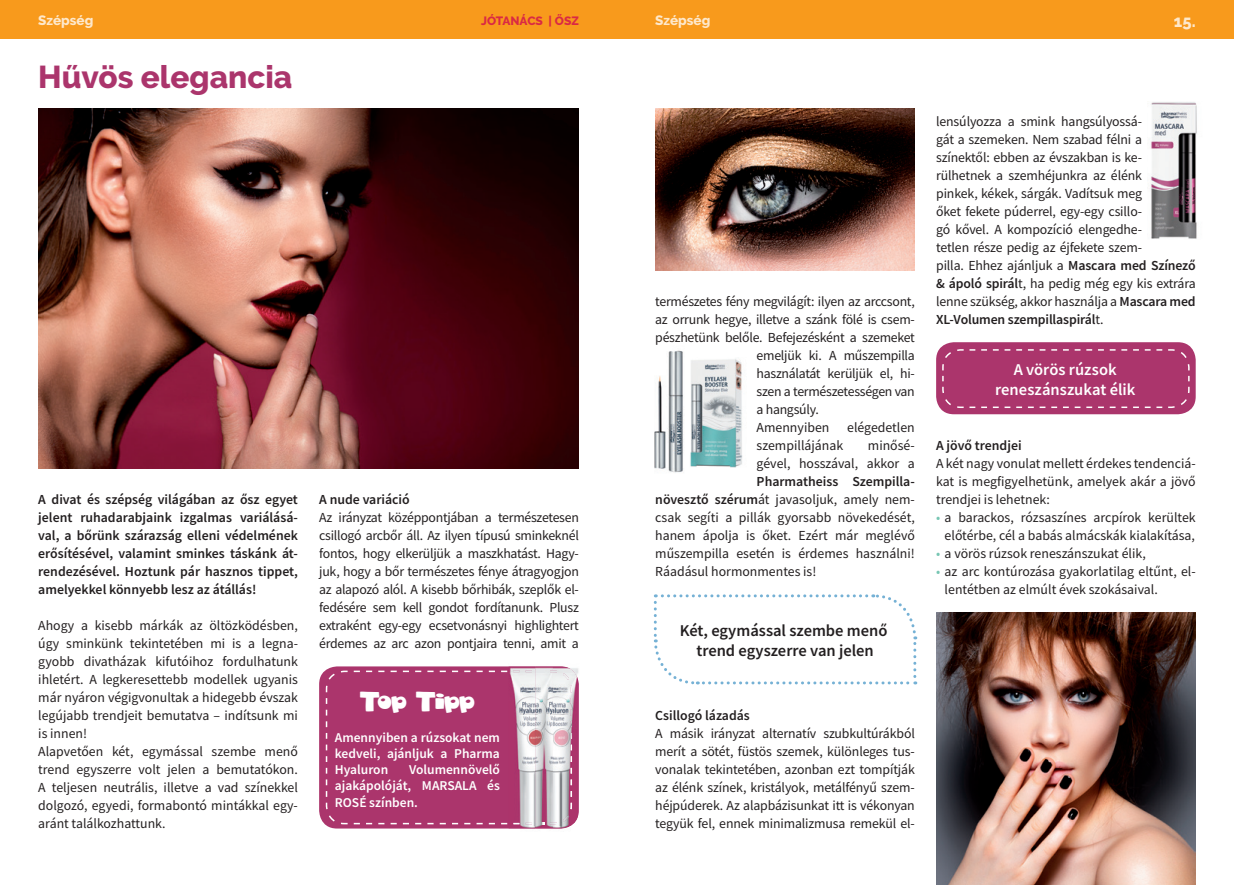
<style>
.page{position:relative;width:1234px;height:885px;background:#fff}
.page>*{position:absolute;margin:0;border:0;box-sizing:border-box;transform-origin:0 0}
.t1{font:800 31.5px "Raleway";color:#ab356c}
.t2{font:19.5px "aka Dylan Plain";color:#fff}
.t3{font:600 16.5px/19.8px "Source Sans Pro";color:#231f20;text-align:center}
.t4{font:600 16.5px/19.8px "Source Sans Pro";color:#fff;text-align:center}
.t5{font:800 16.5px "Raleway";color:#fee8cb}
.t6{font:13.8px/18px "Source Sans Pro";letter-spacing:-.01em;color:#231f20;text-align:justify}
.t7{font:600 13.8px/18px "Source Sans Pro";color:#231f20;text-align:justify}
.t8{font:600 13.5px/16.2px "Source Sans Pro";color:#fff;text-align:justify}
.t9{font:800 13.5px "Raleway";color:#fee8cb}
.t10{font:800 12px "Raleway";color:#da2944}
.s1{font-weight:600}
.s2{color:#77c6b3}
</style>
<div class="page">
<img style="left:38px;top:108px;width:540px;height:360px">
<img style="left:936px;top:612px;width:259px;height:272px">
<img style="left:655px;top:108px;width:259px;height:162px">
<img style="left:1151px;top:102px;width:46px;height:137px">
<img style="left:654px;top:350px;width:89px;height:123px">
<div style="left:319px;top:666px;width:259px;height:162px;background:#ab356c;border-radius:18px"></div>
<svg style="left:653px;top:594px;width:264px;height:91px"></svg>
<div style="left:935px;top:342px;width:260px;height:72px;background:#ab356c;border-radius:18px"></div>
<svg style="left:942px;top:349px;width:247px;height:59px"></svg>
<img style="left:508px;top:666px;width:70px;height:162px">
<img style="left:535px;top:666px;width:18px;height:163px">
<svg style="left:325px;top:670px;width:247px;height:154px"></svg>
<div style="left:0;top:0;width:1233px;height:38px;background:#f89a1c"></div>
<p class="t9" style="left:38px;top:13px;width:57px">Szépség</p>
<p class="t10" style="left:481px;top:14px;width:99px">JÓTANÁCS | ŐSZ</p>
<p class="t9" style="left:655px;top:13px;width:57px">Szépség</p>
<p class="t5" style="left:1173px;top:12px;width:23px">15.</p>
<h1 class="t1" style="left:38px;top:59px;width:255px">Hűvös elegancia</h1>
<p class="t7" style="left:38px;top:490px;width:261px">A divat és szépség világában az ősz egyet jelent ruhadarabjaink izgalmas variálásá&shy;val, a bőrünk szárazság elleni védelmének erősítésével, valamint sminkes táskánk át&shy;rendezésével. Hoztunk pár hasznos tippet, amelyekkel könnyebb lesz az átállás!</p>
<p class="t6" style="left:38px;top:616px;width:261px;text-align:left">Ahogy a kisebb márkák az öltözködésben, úgy sminkünk tekintetében mi is a legna&shy;gyobb divatházak kifutóihoz fordulhatunk ihletért. A legkeresettebb modellek ugyanis már nyáron végigvonultak a hidegebb évszak legújabb trendjeit bemutatva – indítsunk mi is innen!<br>Alapvetően két, egymással szembe menő trend egyszerre volt jelen a bemutatókon.<br>A teljesen neutrális, illetve a vad színekkel dolgozó, egyedi, formabontó mintákkal egy&shy;aránt találkozhattunk.</p>
<p class="t7" style="left:319px;top:490px;width:92px">A nude variáció</p>
<p class="t6" style="left:319px;top:508px;width:261px">Az irányzat középpontjában a természetesen csillogó arcbőr áll. Az ilyen típusú sminkeknél fontos, hogy elkerüljük a maszkhatást. Hagy&shy;juk, hogy a bőr természetes fénye átragyogjon az alapozó alól. A kisebb bőrhibák, szeplők el&shy;fedésére sem kell gondot fordítanunk. Plusz extraként egy-egy ecsetvonásnyi highlightert érdemes az arc azon pontjaira tenni, amit a</p>
<h2 class="t2" style="left:360px;top:688px;width:116px">Top Tipp</h2>
<p class="t8" style="left:335px;top:728px;width:166px">Amennyiben a rúzsokat nem kedveli, ajánljuk a Pharma Hyaluron</p>
<p class="t8" style="left:335px;top:761px;width:166px;text-indent:74px">Volumennövelő ajakápolóját, MARSALA és ROSÉ színben.</p>
<p class="t6" style="left:655px;top:292px;width:261px">természetes fény megvilágít: ilyen az arccsont,</p>
<p class="t6" style="left:655px;top:310px;width:261px">az orrunk hegye, illetve a szánk fölé is csem-</p>
<p class="t6" style="left:655px;top:328px;width:261px">pészhetünk belőle. Befejezésként a szemeket</p>
<p class="t6" style="left:756px;top:346px;width:160px">emeljük ki. A műszempilla</p>
<p class="t6" style="left:756px;top:364px;width:160px">használatát kerüljük el, hi-</p>
<p class="t6" style="left:756px;top:382px;width:160px">szen a természetességen van</p>
<p class="t6" style="left:756px;top:400px;width:64px">a hangsúly.</p>
<p class="t6" style="left:756px;top:418px;width:74px">Amennyiben</p>
<p class="t6" style="left:847px;top:418px;width:69px">elégedetlen</p>
<p class="t6" style="left:756px;top:436px;width:88px">szempillájának</p>
<p class="t6" style="left:756px;top:436px;width:160px;text-align:right">minősé-<br>gével, hosszával, akkor a</p>
<p class="t6" style="left:655px;top:472px;width:261px;text-indent:101px"><span class="s1">Pharmatheiss Szempilla&shy;növesztő szérum</span>át javasoljuk, amely nem&shy;csak segíti a pillák gyorsabb növekedését, hanem ápolja is őket. Ezért már meglévő műszempilla esetén is érdemes használni!<br>Ráadásul hormonmentes is!</p>
<p class="t3" style="left:679px;top:620px;width:209px">Két, egymással szembe menő trend egyszerre van jelen</p>
<p class="t7" style="left:655px;top:706px;width:96px">Csillogó lázadás</p>
<p class="t6" style="left:655px;top:724px;width:261px">A másik irányzat alternatív szubkultúrákból merít a sötét, füstös szemek, különleges tus&shy;vonalak tekintetében, azonban ezt tompítják az élénk színek, kristályok, metálfényű szem&shy;héjpúderek. Az alapbázisunkat itt is vékonyan tegyük fel, ennek minimalizmusa remekül el-</p>
<p class="t6" style="left:935px;top:112px;width:261px;text-align:left">lensúlyozza a smink hangsúlyossá-<br>gát a szemeken. Nem szabad félni a színektől: ebben az évszakban is ke&shy;rülhetnek a szemhéjunkra az élénk<br>pinkek, kékek, sárgák. Vadítsuk meg<br>őket fekete púderrel, egy-egy csillo-<br>gó kővel. A kompozíció elengedhe-<br>tetlen része pedig az éjfekete szem-<br>pilla. Ehhez ajánljuk a <span class="s1">Mascara med Színező &amp; ápoló spirál</span>t, ha pedig még egy kis extrára lenne szükség, akkor használja a <span class="s1">Mascara med XL-Volumen szempillaspirál</span>t.</p>
<p class="t4" style="left:994px;top:359px;width:142px">A vörös rúzsok reneszánszukat élik</p>
<p class="t7" style="left:935px;top:436px;width:87px">A jövő trendjei</p>
<p class="t6" style="left:935px;top:454px;width:261px">A két nagy vonulat mellett érdekes tendenciá&shy;kat is megfigyelhetünk, amelyek akár a jövő trendjei is lehetnek:</p>
<p class="t6" style="left:935px;top:508px;width:261px;text-align:center"><span class="s2">•</span> a barackos, rózsaszínes arcpírok kerültek előtérbe, cél a babás almácskák kialakítása,</p>
<p class="t6" style="left:935px;top:544px;width:211px"><span class="s2">•</span> a vörös rúzsok reneszánszukat élik,</p>
<p class="t6" style="left:944px;top:562px;width:252px;text-indent:-9px"><span class="s2">•</span> az arc kontúrozása gyakorlatilag eltűnt, el&shy;lentétben az elmúlt évek szokásaival.</p>
</div>
